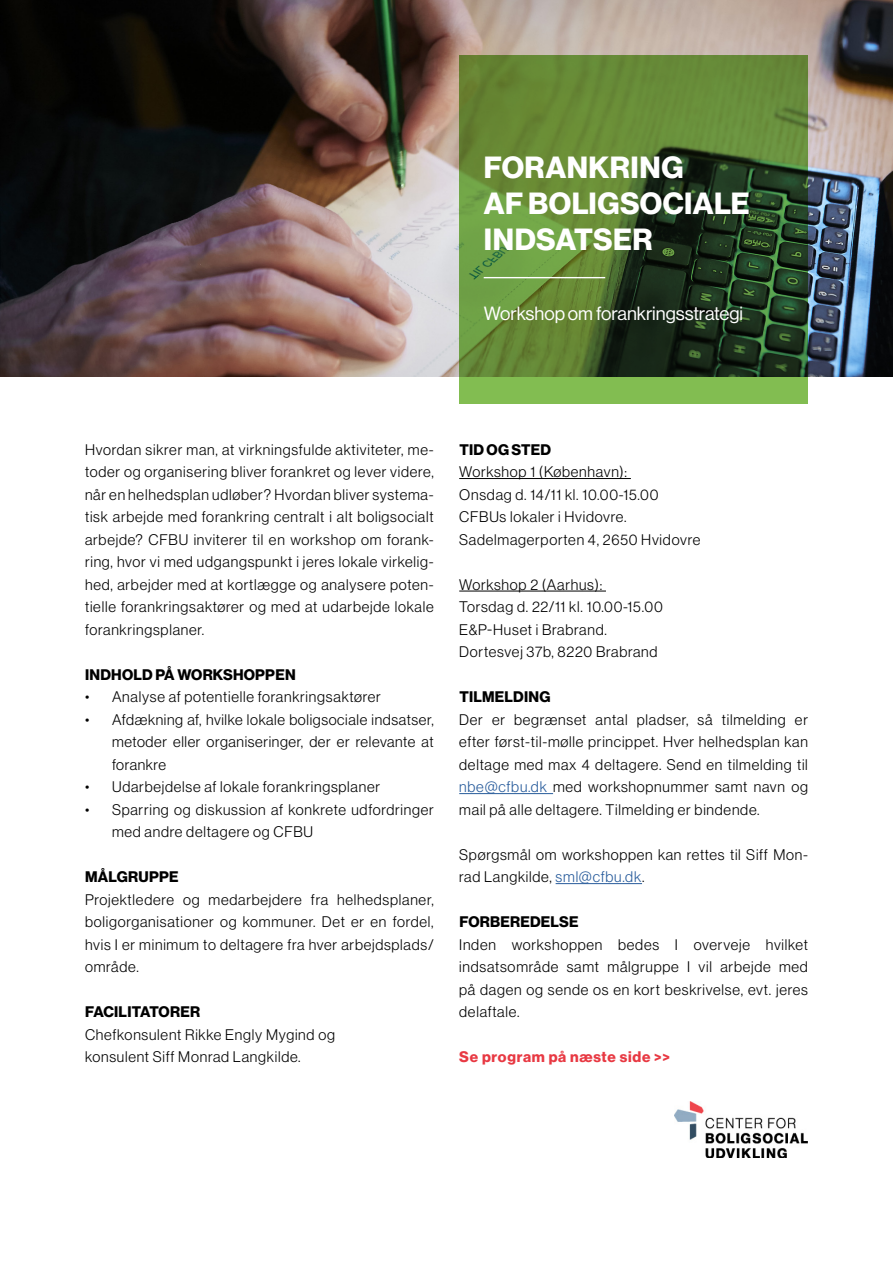
<style>
.page{position:relative;width:893px;height:1263px;background:#fff}
.page>*{position:absolute;margin:0;border:0;box-sizing:border-box;transform-origin:0 0}
.t1{font:700 30px/36px "Haas Grot Disp 75";letter-spacing:.015em;color:#fff}
.t2{font:18.75px "Haas Grot Disp 55 Roman";letter-spacing:-.005em;color:#fff}
.t3{font:300 15px/22.5px "Haas Grot Disp 45";letter-spacing:.05em;color:#000;text-align:justify}
.t4{font:700 15px "Haas Grot Disp 75";letter-spacing:.015em;color:#000}
.t5{font:700 15px "Haas Grot Disp 75";letter-spacing:.05em;color:#e83943}
.s1{color:#275b9b}
</style>
<div class="page">
<img style="left:0;top:0;width:893px;height:376px">
<img style="left:674px;top:1101px;width:134px;height:56px">
<svg style="left:459px;top:56px;width:349px;height:348px;background:#507131"></svg>
<hr style="left:484px;top:277px;width:121px;height:1px;background:#fff">
<hr style="left:459px;top:478px;width:172px;height:1px;background:#000">
<hr style="left:459px;top:591px;width:147px;height:1px;background:#000">
<hr style="left:459px;top:793px;width:94px;height:1px;background:#275b9b">
<hr style="left:556px;top:883px;width:86px;height:1px;background:#275b9b">
<h1 class="t1" style="left:484px;top:150px;width:267px">FORANKRING<br>AF BOLIGSOCIALE<br>INDSATSER</h1>
<p class="t2" style="left:484px;top:303px;width:261px">Workshop om forankringsstrategi</p>
<p class="t3" style="left:85px;top:438px;width:350px">Hvordan sikrer man, at virkningsfulde aktiviteter, me&shy;toder og organisering bliver forankret og lever videre, når en helhedsplan udløber? Hvordan bliver systema&shy;tisk arbejde med forankring centralt i alt boligsocialt arbejde? CFBU inviterer til en workshop om forank&shy;ring, hvor vi med udgangspunkt i jeres lokale virkelig&shy;hed, arbejder med at kortlægge og analysere poten&shy;tielle forankringsaktører og med at udarbejde lokale forankringsplaner.</p>
<p class="t4" style="left:85px;top:665px;width:212px">INDHOLD PÅ WORKSHOPPEN</p>
<p class="t3" style="left:85px;top:686px;width:297px">• Analyse af potentielle forankringsaktører</p>
<p class="t3" style="left:112px;top:708px;width:323px;text-indent:-27px">• Afdækning af, hvilke lokale boligsociale indsatser, metoder eller organiseringer, der er relevante at forankre</p>
<p class="t3" style="left:85px;top:776px;width:296px">• Udarbejdelse af lokale forankringsplaner</p>
<p class="t3" style="left:112px;top:798px;width:323px;text-indent:-27px">• Sparring og diskussion af konkrete udfordringer med andre deltagere og CFBU</p>
<p class="t4" style="left:85px;top:868px;width:95px">MÅLGRUPPE</p>
<p class="t3" style="left:85px;top:888px;width:350px">Projektledere og medarbejdere fra helhedsplaner, boligorganisationer og kommuner. Det er en fordel, hvis I er minimum to deltagere fra hver arbejdsplads/ område.</p>
<p class="t4" style="left:85px;top:1003px;width:116px">FACILITATORER</p>
<p class="t3" style="left:85px;top:1023px;width:251px">Chefkonsulent Rikke Engly Mygind og konsulent Siff Monrad Langkilde.</p>
<p class="t4" style="left:459px;top:440px;width:93px">TID OG STED</p>
<p class="t3" style="left:459px;top:460px;width:243px;text-align:left">Workshop 1 (København):<br>Onsdag d. 14/11 kl. 10.00-15.00<br>CFBUs lokaler i Hvidovre.<br>Sadelmagerporten 4, 2650 Hvidovre</p>
<p class="t3" style="left:459px;top:573px;width:205px;text-align:left">Workshop 2 (Aarhus):<br>Torsdag d. 22/11 kl. 10.00-15.00<br>E&amp;P-Huset i Brabrand.<br>Dortesvej 37b, 8220 Brabrand</p>
<p class="t4" style="left:459px;top:688px;width:93px">TILMELDING</p>
<p class="t3" style="left:459px;top:708px;width:350px">Der er begrænset antal pladser, så tilmelding er efter først-til-mølle princippet. Hver helhedsplan kan deltage med max 4 deltagere. Send en tilmelding til <span class="s1">nbe@cfbu.dk</span> med workshopnummer samt navn og mail på alle deltagere. Tilmelding er bindende.</p>
<p class="t3" style="left:459px;top:843px;width:350px">Spørgsmål om workshoppen kan rettes til Siff Mon&shy;rad Langkilde, <span class="s1">sml@cfbu.dk</span>.</p>
<p class="t4" style="left:459px;top:913px;width:121px">FORBEREDELSE</p>
<p class="t3" style="left:459px;top:933px;width:350px">Inden workshoppen bedes I overveje hvilket indsatsområde samt målgruppe I vil arbejde med på dagen og sende os en kort beskrivelse, evt. jeres delaftale.</p>
<p class="t5" style="left:459px;top:1048px;width:212px">Se program på næste side &gt;&gt;</p>
</div>
